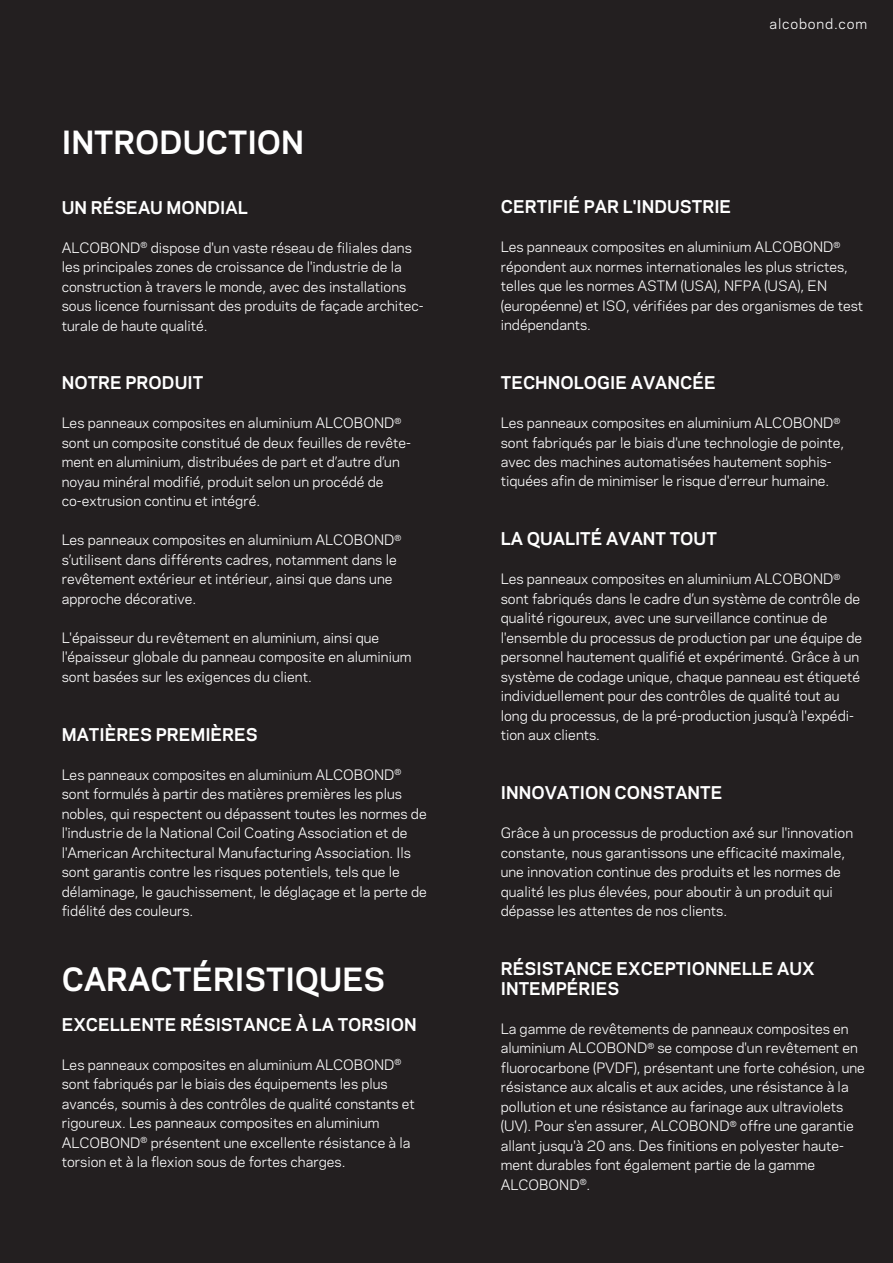
<style>
.page{position:relative;width:893px;height:1263px;background:#231f20}
.page>*{position:absolute;margin:0;border:0;box-sizing:border-box;transform-origin:0 0}
.t1{font:700 30px "Galaxie Polaris";color:#fff}
.t2{font:700 16.5px/19.8px "Galaxie Polaris";color:#fff}
.t3{font:13.5px/19.5px "Galaxie Polaris";color:#fff}
.t4{font:13.5px "Galaxie Polaris";letter-spacing:.06em;color:#fff}
</style>
<div class="page">
<h1 class="t1" style="left:62px;top:120px;width:244px">INTRODUCTION</h1>
<p class="t2" style="left:62px;top:196px;width:188px">UN RÉSEAU MONDIAL</p>
<p class="t3" style="left:62px;top:237px;width:363px">ALCOBOND<sup>®</sup> dispose d'un vaste réseau de filiales dans les principales zones de croissance de l'industrie de la construction à travers le monde, avec des installations sous licence fournissant des produits de façade architec&shy;turale de haute qualité.</p>
<p class="t2" style="left:62px;top:372px;width:143px">NOTRE PRODUIT</p>
<p class="t3" style="left:62px;top:413px;width:351px">Les panneaux composites en aluminium ALCOBOND<sup>® </sup>sont un composite constitué de deux feuilles de revête&shy;ment en aluminium, distribuées de part et d’autre d’un noyau minéral modifié, produit selon un procédé de co-extrusion continu et intégré.</p>
<p class="t3" style="left:62px;top:530px;width:341px">Les panneaux composites en aluminium ALCOBOND<sup>® </sup>s’utilisent dans différents cadres, notamment dans le revêtement extérieur et intérieur, ainsi que dans une approche décorative.</p>
<p class="t3" style="left:62px;top:627px;width:351px">L'épaisseur du revêtement en aluminium, ainsi que l'épaisseur globale du panneau composite en aluminium sont basées sur les exigences du client.</p>
<p class="t2" style="left:62px;top:723px;width:198px">MATIÈRES PREMIÈRES</p>
<p class="t3" style="left:62px;top:764px;width:367px">Les panneaux composites en aluminium ALCOBOND<sup>® </sup>sont formulés à partir des matières premières les plus nobles, qui respectent ou dépassent toutes les normes de l'industrie de la National Coil Coating Association et de l'American Architectural Manufacturing Association. Ils sont garantis contre les risques potentiels, tels que le délaminage, le gauchissement, le déglaçage et la perte de fidélité des couleurs.</p>
<h1 class="t1" style="left:62px;top:957px;width:325px">CARACTÉRISTIQUES</h1>
<p class="t2" style="left:62px;top:1014px;width:357px">EXCELLENTE RÉSISTANCE À LA TORSION</p>
<p class="t3" style="left:62px;top:1054px;width:355px">Les panneaux composites en aluminium ALCOBOND<sup>® </sup>sont fabriqués par le biais des équipements les plus avancés, soumis à des contrôles de qualité constants et rigoureux. Les panneaux composites en aluminium ALCOBOND<sup>®</sup> présentent une excellente résistance à la torsion et à la flexion sous de fortes charges.</p>
<p class="t4" style="left:769px;top:14px;width:99px">alcobond.com</p>
<p class="t2" style="left:501px;top:196px;width:232px">CERTIFIÉ PAR L'INDUSTRIE</p>
<p class="t3" style="left:501px;top:236px;width:364px">Les panneaux composites en aluminium ALCOBOND<sup>® </sup>répondent aux normes internationales les plus strictes, telles que les normes ASTM (USA), NFPA (USA), EN (européenne) et ISO, vérifiées par des organismes de test indépendants.</p>
<p class="t2" style="left:501px;top:372px;width:216px">TECHNOLOGIE AVANCÉE</p>
<p class="t3" style="left:501px;top:412px;width:345px">Les panneaux composites en aluminium ALCOBOND<sup>® </sup>sont fabriqués par le biais d'une technologie de pointe, avec des machines automatisées hautement sophis&shy;tiquées afin de minimiser le risque d'erreur humaine.</p>
<p class="t2" style="left:501px;top:528px;width:218px">LA QUALITÉ AVANT TOUT</p>
<p class="t3" style="left:501px;top:569px;width:363px">Les panneaux composites en aluminium ALCOBOND<sup>® </sup>sont fabriqués dans le cadre d’un système de contrôle de qualité rigoureux, avec une surveillance continue de l'ensemble du processus de production par une équipe de personnel hautement qualifié et expérimenté. Grâce à un système de codage unique, chaque panneau est étiqueté individuellement pour des contrôles de qualité tout au long du processus, de la pré-production jusqu’à l'expédi&shy;tion aux clients.</p>
<p class="t2" style="left:501px;top:782px;width:223px">INNOVATION CONSTANTE</p>
<p class="t3" style="left:501px;top:822px;width:354px">Grâce à un processus de production axé sur l'innovation constante, nous garantissons une efficacité maximale, une innovation continue des produits et les normes de qualité les plus élevées, pour aboutir à un produit qui dépasse les attentes de nos clients.</p>
<p class="t2" style="left:501px;top:958px;width:316px">RÉSISTANCE EXCEPTIONNELLE AUX<br>INTEMPÉRIES</p>
<p class="t3" style="left:501px;top:1018px;width:366px">La gamme de revêtements de panneaux composites en aluminium ALCOBOND<sup>®</sup> se compose d'un revêtement en fluorocarbone (PVDF), présentant une forte cohésion, une résistance aux alcalis et aux acides, une résistance à la pollution et une résistance au farinage aux ultraviolets (UV). Pour s'en assurer, ALCOBOND<sup>®</sup> offre une garantie allant jusqu'à 20 ans. Des finitions en polyester haute&shy;ment durables font également partie de la gamme ALCOBOND<sup>®</sup>.</p>
</div>
